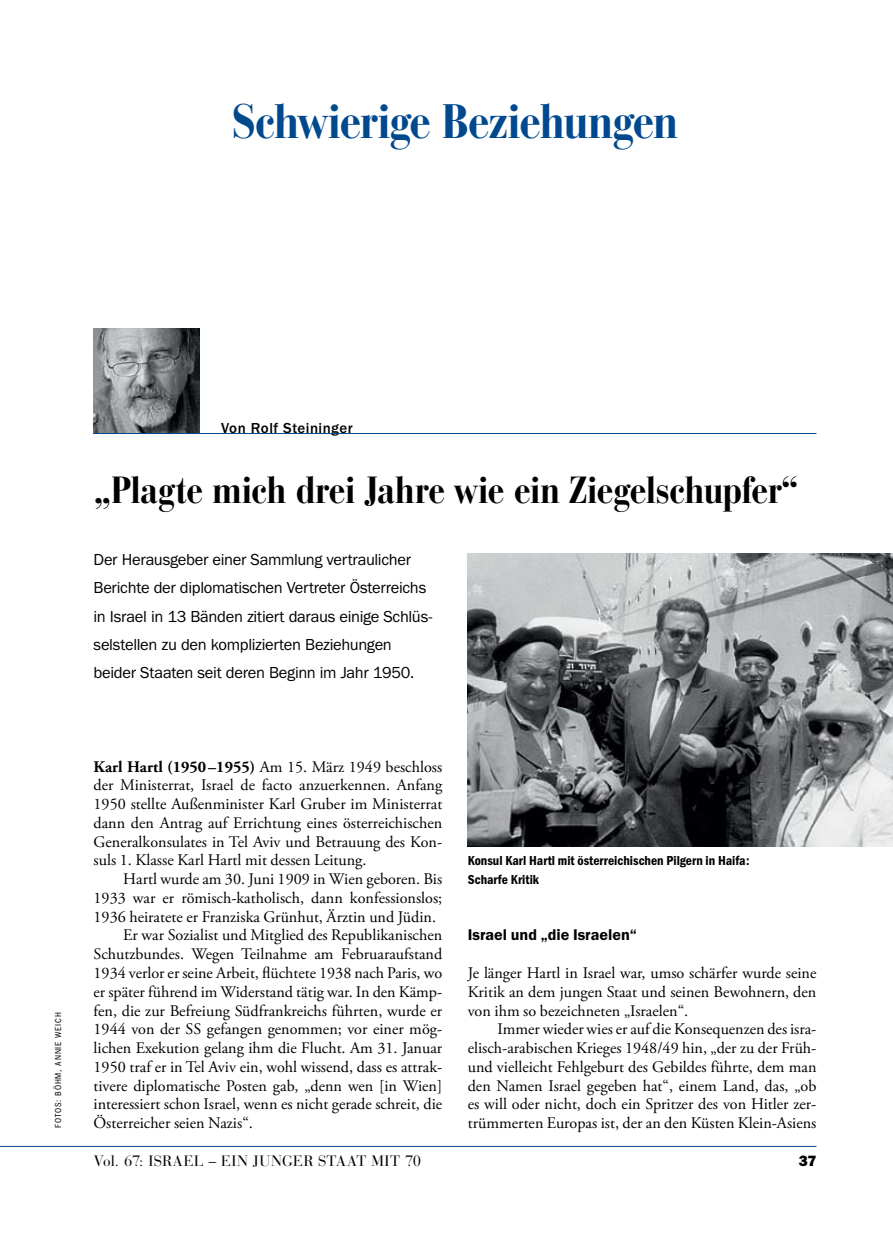
<style>
.page{position:relative;width:893px;height:1255px;background:#fff}
.page>*{position:absolute;margin:0;border:0;box-sizing:border-box;transform-origin:0 0}
.t1{font:700 condensed 48px "Bauer Bodoni Std";letter-spacing:-.035em;color:#00498f}
.t2{font:700 condensed 37.5px "Bauer Bodoni Std";letter-spacing:-.02em;color:#000}
.t3{font:16.5px/28.2px "Franklin Gothic URW Boo";letter-spacing:-.02em;color:#000}
.t4{font:16.2px/18.8px "Adobe Garamond Pro";color:#000;text-align:justify}
.t5{font:16.2px "Franklin Gothic URW Dem";color:#000}
.t6{font:15px "Bauer Bodoni Std";letter-spacing:.02em;color:#000}
.t7{font:500 15px "Franklin Gothic URW";letter-spacing:.03em;color:#000}
.t8{font:15px "ITC Franklin Gothic Std Hvy";color:#000}
.t9{font:13.5px/18.8px "Franklin Gothic URW Con Dem";color:#000}
.t10{font:9px "Franklin Gothic URW Con Boo";letter-spacing:.1em;color:#000}
.s1{font-weight:700}
</style>
<div class="page">
<hr style="left:0;top:1145px;width:816px;height:1px;background:#00498f">
<img style="left:94px;top:328px;width:106px;height:105px">
<hr style="left:94px;top:433px;width:722px;height:1px;background:#00498f">
<img style="left:468px;top:553px;width:425px;height:293px">
<h1 class="t1" style="left:231px;top:94px;width:449px">Schwierige Beziehungen</h1>
<p class="t7" style="left:221px;top:419px;width:133px">Von Rolf Steininger</p>
<h2 class="t2" style="left:94px;top:468px;width:707px">„Plagte mich drei Jahre wie ein Ziegelschupfer“</h2>
<p class="t3" style="left:94px;top:545px;width:340px">Der Herausgeber einer Sammlung vertraulicher Berichte der diplomatischen Vertreter Österreichs in Israel in 13 Bänden zitiert daraus einige Schlüs&shy;selstellen zu den komplizierten Beziehungen beider Staaten seit deren Beginn im Jahr 1950.</p>
<p class="t10" style="left:53px;top:1127px;width:117px;rotate:-90deg">fotos: Böhm, annie Weich</p>
<p class="t4" style="left:94px;top:757px;width:350px"><span class="s1">Karl Hartl (1950–1955)</span> Am 15. März 1949 beschloss der Ministerrat, Israel de facto anzuerkennen. Anfang 1950 stellte Außenminister Karl Gruber im Ministerrat dann den Antrag auf Errichtung eines österreichischen Generalkonsulates in Tel Aviv und Betrauung des Kon&shy;suls 1. Klasse Karl Hartl mit dessen Leitung.</p>
<p class="t4" style="left:123px;top:870px;width:320px">Hartl wurde am 30. Juni 1909 in Wien geboren. Bis</p>
<p class="t4" style="left:94px;top:889px;width:350px">1933 war er römisch-katholisch, dann konfessionslos;</p>
<p class="t4" style="left:94px;top:907px;width:344px">1936 heiratete er Franziska Grünhut, Ärztin und Jüdin.</p>
<p class="t4" style="left:123px;top:926px;width:320px">Er war Sozialist und Mitglied des Republikanischen</p>
<p class="t4" style="left:94px;top:945px;width:350px">Schutzbundes. Wegen Teilnahme am Februaraufstand</p>
<p class="t4" style="left:94px;top:964px;width:350px">1934 verlor er seine Arbeit, flüchtete 1938 nach Paris, wo</p>
<p class="t4" style="left:94px;top:982px;width:350px">er später führend im Widerstand tätig war. In den Kämp-</p>
<p class="t4" style="left:94px;top:1001px;width:350px">fen, die zur Befreiung Südfrankreichs führten, wurde er</p>
<p class="t4" style="left:94px;top:1020px;width:349px">1944 von der SS gefangen genommen; vor einer mög-</p>
<p class="t4" style="left:94px;top:1039px;width:350px">lichen Exekution gelang ihm die Flucht. Am 31. Januar</p>
<p class="t4" style="left:94px;top:1057px;width:350px">1950 traf er in Tel Aviv ein, wohl wissend, dass es attrak-</p>
<p class="t4" style="left:94px;top:1076px;width:350px">tivere diplomatische Posten gab, „denn wen [in Wien]</p>
<p class="t4" style="left:94px;top:1095px;width:350px">interessiert schon Israel, wenn es nicht gerade schreit, die</p>
<p class="t4" style="left:94px;top:1114px;width:161px">Österreicher seien Nazis“.</p>
<p class="t9" style="left:468px;top:850px;width:283px">Konsul Karl Hartl mit österreichischen Pilgern in Haifa:<br>Scharfe Kritik</p>
<p class="t5" style="left:468px;top:925px;width:171px">Israel und „die Israelen“</p>
<p class="t4" style="left:468px;top:964px;width:350px">Je länger Hartl in Israel war, umso schärfer wurde seine Kritik an dem jungen Staat und seinen Bewohnern, den von ihm so bezeichneten „Israelen“.</p>
<p class="t4" style="left:468px;top:1020px;width:350px;text-indent:30px">Immer wieder wies er auf die Konsequenzen des isra&shy;elisch-arabischen Krieges 1948/49 hin, „der zu der Früh&shy;und vielleicht Fehlgeburt des Gebildes führte, dem man den Namen Israel gegeben hat“, einem Land, das, „ob es will oder nicht, doch ein Spritzer des von Hitler zer&shy;trümmerten Europas ist, der an den Küsten Klein-Asiens</p>
<p class="t6" style="left:94px;top:1151px;width:329px">Vol. 67: ISRAEL – EIN JUNGER STAAT MIT 70</p>
<p class="t8" style="left:799px;top:1151px;width:19px">37</p>
</div>
